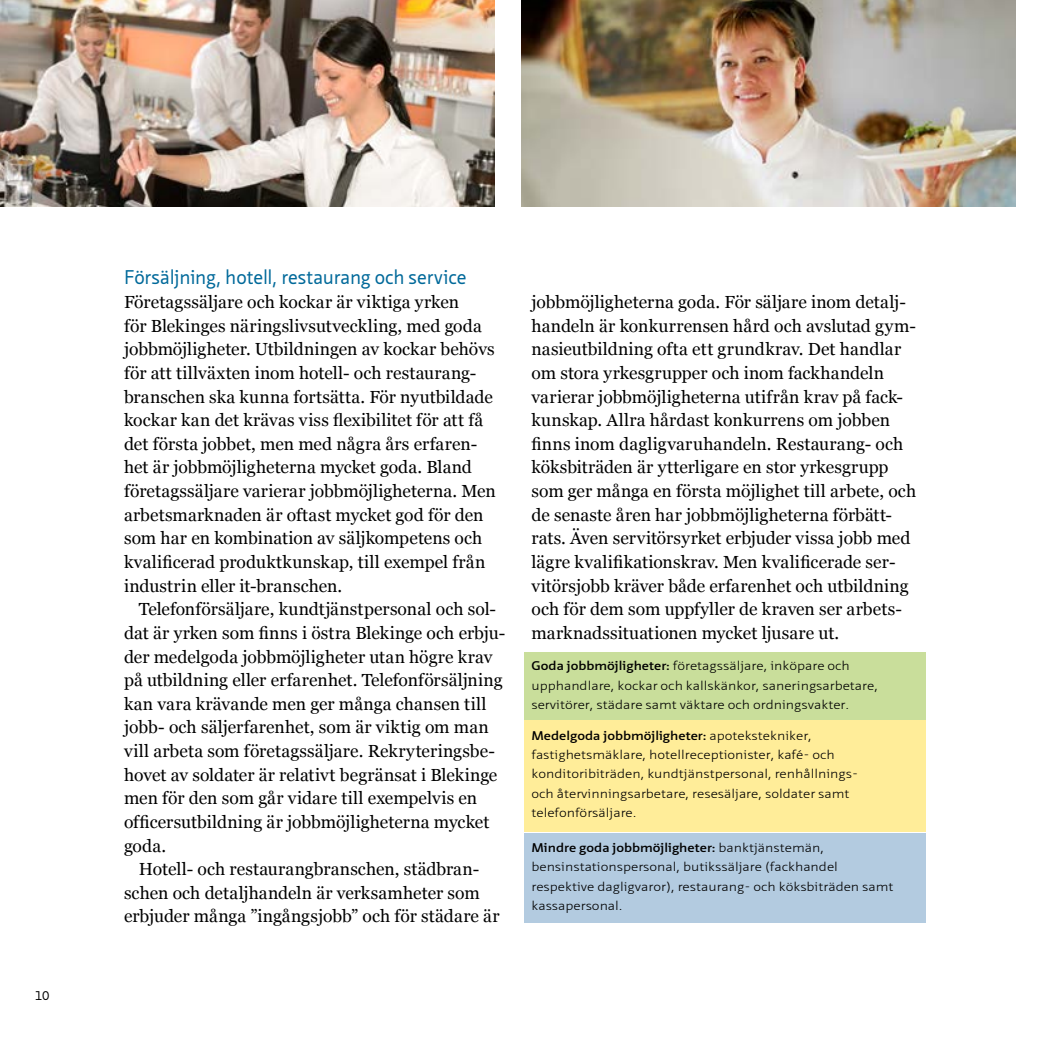
<style>
.page{position:relative;width:1042px;height:1042px;background:#fff}
.page>*{position:absolute;margin:0;border:0;box-sizing:border-box;transform-origin:0 0}
.t1{font:19.25px "Neue Sans Pro";letter-spacing:-.005em;color:#00699a}
.t2{font:17.5px/23.6px "Georgia";letter-spacing:.005em;color:#000}
.t3{font:300 12.25px/19.2px "Neue Sans Pro";color:#000;scale:1.17 1}
.t4{font:12.25px "Neue Sans Pro";color:#000}
.s1{font-weight:600}
</style>
<div class="page">
<img style="left:0;top:0;width:495px;height:207px">
<img style="left:521px;top:0;width:495px;height:207px">
<div style="left:524px;top:652px;width:401px;height:68px;background:#c9de9b"></div>
<div style="left:524px;top:720px;width:401px;height:112px;background:#ffed99"></div>
<div style="left:524px;top:833px;width:401px;height:89px;background:#b3cbe0"></div>
<p class="t4" style="left:35px;top:988px;width:16px">10</p>
<p class="t1" style="left:124px;top:265px;width:344px">Försäljning, hotell, restaurang och service</p>
<p class="t2" style="left:124px;top:291px;width:373px">Företagssäljare och kockar är viktiga yrken<br>för Blekinges näringslivsutveckling, med goda jobbmöjligheter. Utbildningen av kockar behövs för att tillväxten inom hotell- och restaurang&shy;branschen ska kunna fortsätta. För nyutbildade kockar kan det krävas viss flexibilitet för att få det första jobbet, men med några års erfaren&shy;het är jobbmöjligheterna mycket goda. Bland företagssäljare varierar jobbmöjligheterna. Men arbetsmarknaden är oftast mycket god för den som har en kombination av säljkompetens och kvalificerad produktkunskap, till exempel från industrin eller it-branschen.</p>
<p class="t2" style="left:124px;top:598px;width:383px;text-indent:15px">Telefonförsäljare, kundtjänstpersonal och sol&shy;dat är yrken som finns i östra Blekinge och erbju&shy;der medelgoda jobbmöjligheter utan högre krav på utbildning eller erfarenhet. Telefonförsäljning kan vara krävande men ger många chansen till jobb- och säljerfarenhet, som är viktig om man vill arbeta som företagssäljare. Rekryteringsbe&shy;hovet av soldater är relativt begränsat i Blekinge men för den som går vidare till exempelvis en officersutbildning är jobbmöjligheterna mycket goda.</p>
<p class="t2" style="left:124px;top:858px;width:377px;text-indent:15px">Hotell- och restaurangbranschen, städbran&shy;schen och detaljhandeln är verksamheter som erbjuder många ”ingångsjobb” och för städare är</p>
<p class="t2" style="left:531px;top:291px;width:386px">jobbmöjligheterna goda. För säljare inom detalj&shy;handeln är konkurrensen hård och avslutad gym&shy;nasieutbildning ofta ett grundkrav. Det handlar om stora yrkesgrupper och inom fackhandeln varierar jobbmöjligheterna utifrån krav på fack&shy;kunskap. Allra hårdast konkurrens om jobben finns inom dagligvaruhandeln. Restaurang- och köksbiträden är ytterligare en stor yrkesgrupp som ger många en första möjlighet till arbete, och de senaste åren har jobbmöjligheterna förbätt&shy;rats. Även servitörsyrket erbjuder vissa jobb med lägre kvalifikationskrav. Men kvalificerade ser&shy;vitörsjobb kräver både erfarenhet och utbildning och för dem som uppfyller de kraven ser arbets&shy;marknadssituationen mycket ljusare ut.</p>
<p class="t3" style="left:531px;top:656px;width:298px"><span class="s1">Goda jobbmöjligheter:</span> företagssäljare, inköpare och upphandlare, kockar och kallskänkor, saneringsarbetare, servitörer, städare samt väktare och ordningsvakter.</p>
<p class="t3" style="left:531px;top:726px;width:281px"><span class="s1">Medelgoda jobbmöjligheter:</span> apotekstekniker, fastighetsmäklare, hotellreceptionister, kafé- och konditoribiträden, kundtjänstpersonal, renhållnings&shy;och återvinningsarbetare, resesäljare, soldater samt telefonförsäljare.</p>
<p class="t3" style="left:531px;top:838px;width:311px"><span class="s1">Mindre goda jobbmöjligheter:</span> banktjänstemän, bensinstationspersonal, butikssäljare (fackhandel respektive dagligvaror), restaurang- och köksbiträden samt kassapersonal.</p>
</div>
